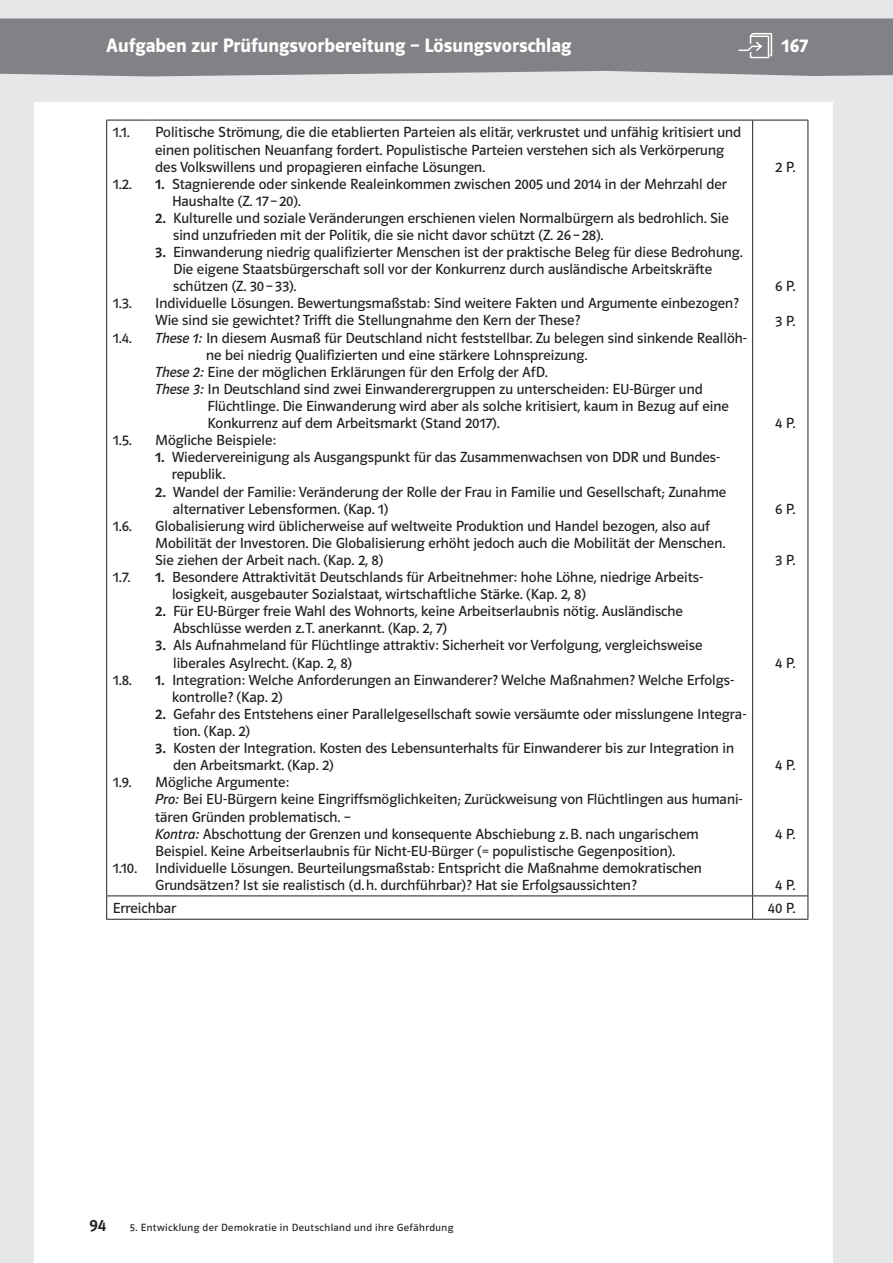
<style>
.page{position:relative;width:893px;height:1263px;background:#e6e7e9}
.page>*{position:absolute;margin:0;border:0;box-sizing:border-box;transform-origin:0 0}
.t1{font:19.5px "Polo ST11 K Hfett";color:#fff}
.t2{font:17.25px "Polo ST11 K Krftg";color:#231f20}
.t3{font:14.7px/17.1px "Polo ST11 K Buch";color:#231f20}
.t4{font:10.5px "Polo ST11 K Buch";letter-spacing:.04em;color:#231f20}
.s1{font-family:"Polo ST11 K Krftg"}
.s2{font-family:"Polo ST11 K Buch Kursiv"}
</style>
<div class="page">
<div style="left:35px;top:103px;width:798px;height:1160px;background:#fff"></div>
<div style="left:0;top:19px;width:893px;height:57px;background:#808285"></div>
<hr style="left:106px;top:120px;width:43px;height:1px;background:#231f20">
<hr style="left:106px;top:120px;width:1px;height:775px;background:#231f20">
<hr style="left:149px;top:120px;width:604px;height:1px;background:#231f20">
<hr style="left:753px;top:120px;width:55px;height:1px;background:#231f20">
<hr style="left:752px;top:120px;width:1px;height:775px;background:#231f20">
<hr style="left:807px;top:120px;width:1px;height:775px;background:#231f20">
<hr style="left:106px;top:895px;width:43px;height:1px;background:#231f20">
<svg style="left:106px;top:896px;width:1px;height:23px"></svg>
<hr style="left:149px;top:895px;width:604px;height:1px;background:#231f20">
<hr style="left:753px;top:895px;width:55px;height:1px;background:#231f20">
<svg style="left:752px;top:896px;width:1px;height:23px"></svg>
<svg style="left:807px;top:896px;width:1px;height:23px"></svg>
<hr style="left:106px;top:919px;width:43px;height:1px;background:#231f20">
<hr style="left:149px;top:919px;width:604px;height:1px;background:#231f20">
<hr style="left:753px;top:919px;width:55px;height:1px;background:#231f20">
<svg style="left:738px;top:32px;width:35px;height:25px"></svg>
<div style="left:750px;top:36px;width:19px;height:22px;border:2px solid #fff"></div>
<h1 class="t1" style="left:106px;top:35px;width:467px">Aufgaben zur Prüfungsvorbereitung – Lösungsvorschlag</h1>
<h1 class="t1" style="left:781px;top:35px;width:28px">167</h1>
<p class="t3" style="left:113px;top:124px;width:19px">1.1.</p>
<p class="t3" style="left:113px;top:175px;width:21px">1.2.</p>
<p class="t3" style="left:113px;top:295px;width:21px">1.3.</p>
<p class="t3" style="left:113px;top:329px;width:21px">1.4.</p>
<p class="t3" style="left:113px;top:432px;width:21px">1.5.</p>
<p class="t3" style="left:113px;top:517px;width:21px">1.6.</p>
<p class="t3" style="left:113px;top:569px;width:19px">1.7.</p>
<p class="t3" style="left:113px;top:671px;width:21px">1.8.</p>
<p class="t3" style="left:113px;top:774px;width:20px">1.9.</p>
<p class="t3" style="left:113px;top:859px;width:26px">1.10.</p>
<p class="t3" style="left:155px;top:124px;width:588px">Politische Strömung, die die etablierten Parteien als elitär, verkrustet und unfähig kritisiert und einen politischen Neuanfang fordert. Populistische Parteien verstehen sich als Verkörperung des Volkswillens und propagieren einfache Lösungen.</p>
<p class="t3" style="left:172px;top:175px;width:556px;text-indent:-17px"><span class="s1">1.</span> Stagnierende oder sinkende Realeinkommen zwischen 2005 und 2014 in der Mehrzahl der<br>Haushalte (Z. 17– 20).</p>
<p class="t3" style="left:173px;top:210px;width:557px;text-indent:-18px"><span class="s1">2.</span> Kulturelle und soziale Veränderungen erschienen vielen Normalbürgern als bedrohlich. Sie sind unzufrieden mit der Politik, die sie nicht davor schützt (Z. 26 – 28).</p>
<p class="t3" style="left:155px;top:244px;width:589px"><span class="s1">3.</span> Einwanderung niedrig qualifizierter Menschen ist der praktische Beleg für diese Bedrohung.</p>
<p class="t3" style="left:173px;top:261px;width:540px">Die eigene Staatsbürgerschaft soll vor der Konkurrenz durch ausländische Arbeitskräfte</p>
<p class="t3" style="left:173px;top:278px;width:125px">schützen (Z. 30 – 33).</p>
<p class="t3" style="left:155px;top:295px;width:585px">Individuelle Lösungen. Bewertungsmaßstab: Sind weitere Fakten und Argumente einbezogen?</p>
<p class="t3" style="left:155px;top:312px;width:426px">Wie sind sie gewichtet? Trifft die Stellungnahme den Kern der These?</p>
<p class="t3" style="left:155px;top:329px;width:593px"><span class="s2">These 1:</span> In diesem Ausmaß für Deutschland nicht feststellbar. Zu belegen sind sinkende Reallöh-</p>
<p class="t3" style="left:206px;top:346px;width:383px">ne bei niedrig Qualifizierten und eine stärkere Lohnspreizung.</p>
<p class="t3" style="left:155px;top:363px;width:394px"><span class="s2">These 2:</span> Eine der möglichen Erklärungen für den Erfolg der AfD.</p>
<p class="t3" style="left:155px;top:381px;width:549px"><span class="s2">These 3:</span> In Deutschland sind zwei Einwanderergruppen zu unterscheiden: EU-Bürger und</p>
<p class="t3" style="left:208px;top:398px;width:523px">Flüchtlinge. Die Einwanderung wird aber als solche kritisiert, kaum in Bezug auf eine</p>
<p class="t3" style="left:208px;top:415px;width:294px">Konkurrenz auf dem Arbeitsmarkt (Stand 2017).</p>
<p class="t3" style="left:155px;top:432px;width:122px">Mögliche Beispiele:</p>
<p class="t3" style="left:172px;top:449px;width:549px;text-indent:-17px"><span class="s1">1.</span> Wiedervereinigung als Ausgangspunkt für das Zusammenwachsen von DDR und Bundes&shy;republik.</p>
<p class="t3" style="left:155px;top:483px;width:573px"><span class="s1">2.</span> Wandel der Familie: Veränderung der Rolle der Frau in Familie und Gesellschaft; Zunahme</p>
<p class="t3" style="left:173px;top:500px;width:217px">alternativer Lebensformen. (Kap. 1)</p>
<p class="t3" style="left:155px;top:517px;width:556px">Globalisierung wird üblicherweise auf weltweite Produktion und Handel bezogen, also auf</p>
<p class="t3" style="left:155px;top:534px;width:572px">Mobilität der Investoren. Die Globalisierung erhöht jedoch auch die Mobilität der Menschen.</p>
<p class="t3" style="left:155px;top:552px;width:229px">Sie ziehen der Arbeit nach. (Kap. 2, 8)</p>
<p class="t3" style="left:172px;top:569px;width:532px;text-indent:-17px"><span class="s1">1.</span> Besondere Attraktivität Deutschlands für Arbeitnehmer: hohe Löhne, niedrige Arbeits&shy;losigkeit, ausgebauter Sozialstaat, wirtschaftliche Stärke. (Kap. 2, 8)</p>
<p class="t3" style="left:173px;top:603px;width:511px;text-indent:-18px"><span class="s1">2.</span> Für EU-Bürger freie Wahl des Wohnorts, keine Arbeitserlaubnis nötig. Ausländische<br>Abschlüsse werden z.T. anerkannt. (Kap. 2, 7)</p>
<p class="t3" style="left:173px;top:637px;width:531px;text-indent:-18px"><span class="s1">3.</span> Als Aufnahmeland für Flüchtlinge attraktiv: Sicherheit vor Verfolgung, vergleichsweise liberales Asylrecht. (Kap. 2, 8)</p>
<p class="t3" style="left:172px;top:671px;width:563px;text-indent:-17px"><span class="s1">1.</span> Integration: Welche Anforderungen an Einwanderer? Welche Maßnahmen? Welche Erfolgs&shy;kontrolle? (Kap. 2)</p>
<p class="t3" style="left:173px;top:705px;width:574px;text-indent:-18px"><span class="s1">2.</span> Gefahr des Entstehens einer Parallelgesellschaft sowie versäumte oder misslungene Integra&shy;tion. (Kap. 2)</p>
<p class="t3" style="left:155px;top:740px;width:580px"><span class="s1">3.</span> Kosten der Integration. Kosten des Lebensunterhalts für Einwanderer bis zur Integration in</p>
<p class="t3" style="left:173px;top:757px;width:162px">den Arbeitsmarkt. (Kap. 2)</p>
<p class="t3" style="left:155px;top:774px;width:136px">Mögliche Argumente:</p>
<p class="t3" style="left:155px;top:791px;width:589px"><span class="s2">Pro:</span> Bei EU-Bürgern keine Eingriffsmöglichkeiten; Zurückweisung von Flüchtlingen aus humani-</p>
<p class="t3" style="left:155px;top:808px;width:197px">tären Gründen problematisch. –</p>
<p class="t3" style="left:155px;top:825px;width:545px"><span class="s2">Kontra:</span> Abschottung der Grenzen und konsequente Abschiebung z.B. nach ungarischem</p>
<p class="t3" style="left:155px;top:842px;width:521px">Beispiel. Keine Arbeitserlaubnis für Nicht-EU-Bürger (= populistische Gegenposition).</p>
<p class="t3" style="left:155px;top:859px;width:548px">Individuelle Lösungen. Beurteilungsmaßstab: Entspricht die Maßnahme demokratischen</p>
<p class="t3" style="left:155px;top:876px;width:483px">Grundsätzen? Ist sie realistisch (d.h. durchführbar)? Hat sie Erfolgsaussichten?</p>
<p class="t3" style="left:775px;top:158px;width:22px">2 P.</p>
<p class="t3" style="left:775px;top:278px;width:22px">6 P.</p>
<p class="t3" style="left:775px;top:312px;width:22px">3 P.</p>
<p class="t3" style="left:775px;top:415px;width:22px">4 P.</p>
<p class="t3" style="left:775px;top:500px;width:22px">6 P.</p>
<p class="t3" style="left:775px;top:552px;width:22px">3 P.</p>
<p class="t3" style="left:775px;top:654px;width:22px">4 P.</p>
<p class="t3" style="left:775px;top:757px;width:22px">4 P.</p>
<p class="t3" style="left:775px;top:825px;width:22px">4 P.</p>
<p class="t3" style="left:775px;top:876px;width:22px">4 P.</p>
<p class="t3" style="left:113px;top:900px;width:65px">Erreichbar</p>
<p class="t3" style="left:768px;top:900px;width:29px">40 P.</p>
<p class="t2" style="left:90px;top:1216px;width:18px">94</p>
<p class="t4" style="left:130px;top:1222px;width:325px">5. Entwicklung der Demokratie in Deutschland und ihre Gefährdung</p>
</div>
